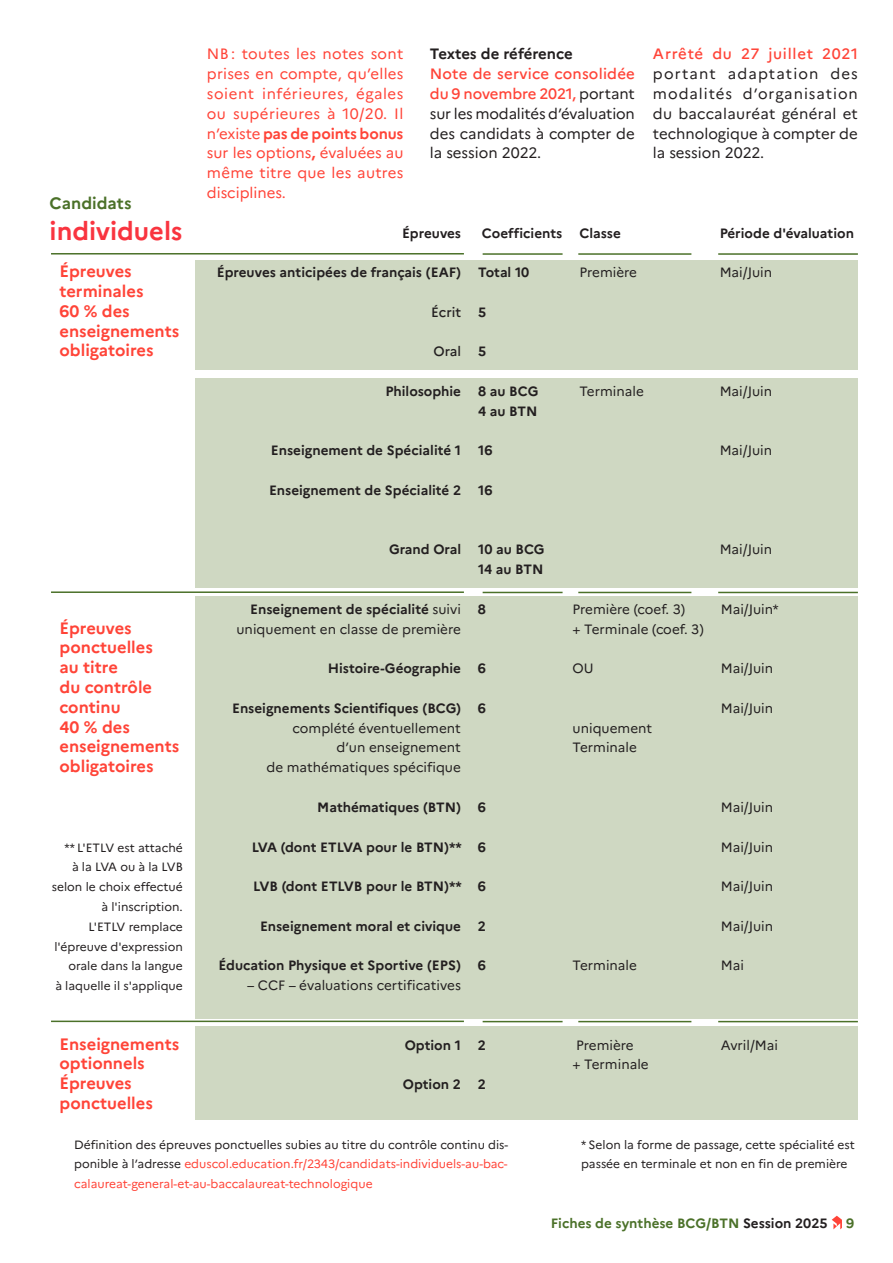
<style>
.page{position:relative;width:893px;height:1263px;background:#fff}
.page>*{position:absolute;margin:0;border:0;box-sizing:border-box;transform-origin:0 0}
.titre_1{font:700 25.5px "Marianne";color:#f9343f}
.t1{font:700 16.5px/19.8px "Marianne";color:#ff4438}
.titre_1-2{font:700 16.5px "Marianne";color:#4b7129}
.t2{font:15px/19.8px "Marianne";color:#231f20;text-align:justify}
.texte{font:15px/19.8px "Marianne";color:#ff4438;text-align:justify}
.texte-2{font:700 15px "Marianne";letter-spacing:-.01em;color:#231f20}
.t3{font:700 13.5px/19.8px "Marianne";color:#231f20;text-align:right}
.t4{font:13.5px/19.8px "Marianne";color:#231f20}
.t5{font:700 13.5px "Marianne";color:#4b7129}
.t6{font:500 13.5px "Marianne";color:#231f20}
.texte-3{font:12px/19.8px "Marianne";color:#231f20;text-align:right}
.texte-4{font:12px/19.8px "Marianne";color:#ff4438;text-align:justify}
.s1{font-weight:700}
.s2{font-weight:500;color:#ff4438}
.s3{font-weight:400}
.s4{color:#231f20}
</style>
<div class="page">
<svg style="left:832px;top:1216px;width:10px;height:13px"></svg>
<div style="left:196px;top:260px;width:662px;height:110px;background:#cfd8c2"></div>
<div style="left:196px;top:378px;width:662px;height:210px;background:#cfd8c2"></div>
<div style="left:196px;top:596px;width:662px;height:409px;background:#cfd8c2"></div>
<div style="left:196px;top:1026px;width:662px;height:94px;background:#cfd8c2"></div>
<div style="left:196px;top:999px;width:662px;height:19px;background:#cfd8c2"></div>
<hr style="left:51px;top:253px;width:413px;height:1px;background:#4b7129">
<hr style="left:483px;top:253px;width:80px;height:2px;background:#4b7129">
<hr style="left:578px;top:253px;width:113px;height:2px;background:#4b7129">
<hr style="left:718px;top:253px;width:140px;height:2px;background:#4b7129">
<hr style="left:51px;top:591px;width:413px;height:2px;background:#4b7129">
<hr style="left:483px;top:592px;width:80px;height:1px;background:#4b7129">
<hr style="left:578px;top:592px;width:113px;height:1px;background:#4b7129">
<hr style="left:718px;top:592px;width:140px;height:1px;background:#4b7129">
<hr style="left:51px;top:1020px;width:413px;height:2px;background:#4b7129">
<hr style="left:483px;top:1021px;width:80px;height:1px;background:#4b7129">
<hr style="left:578px;top:1021px;width:113px;height:1px;background:#4b7129">
<hr style="left:718px;top:1021px;width:140px;height:1px;background:#4b7129">
<p class="titre_1-2" style="left:50px;top:193px;width:84px">Candidats</p>
<p class="titre_1" style="left:50px;top:215px;width:135px">individuels</p>
<p class="t1" style="left:60px;top:261px;width:74px">Épreuves</p>
<p class="t1" style="left:60px;top:281px;width:86px">terminales</p>
<p class="t1" style="left:60px;top:301px;width:72px">60 % des</p>
<p class="t1" style="left:60px;top:321px;width:121px">enseignements</p>
<p class="t1" style="left:60px;top:341px;width:96px">obligatoires</p>
<p class="t1" style="left:60px;top:618px;width:74px">Épreuves</p>
<p class="t1" style="left:60px;top:638px;width:95px">ponctuelles</p>
<p class="t1" style="left:60px;top:657px;width:94px">au titre<br>du contrôle</p>
<p class="t1" style="left:60px;top:697px;width:63px">continu</p>
<p class="t1" style="left:60px;top:717px;width:72px">40 % des</p>
<p class="t1" style="left:60px;top:737px;width:121px">enseignements</p>
<p class="t1" style="left:60px;top:756px;width:96px">obligatoires</p>
<p class="texte-3" style="left:52px;top:837px;width:132px">** L'ETLV est attaché<br>à la LVA ou à la LVB selon le choix effectué à l'inscription.<br>L'ETLV remplace l'épreuve d'expression orale dans la langue</p>
<p class="texte-3" style="left:55px;top:976px;width:129px">à laquelle il s'applique</p>
<p class="t1" style="left:60px;top:1034px;width:121px">Enseignements</p>
<p class="t1" style="left:60px;top:1053px;width:87px">optionnels</p>
<p class="t1" style="left:60px;top:1073px;width:74px">Épreuves</p>
<p class="t1" style="left:60px;top:1093px;width:95px">ponctuelles</p>
<p class="texte" style="left:207px;top:44px;width:198px">NB : toutes les notes sont prises en compte, qu’elles soient inférieures, égales ou supérieures à 10/20. Il n’existe <span class="s1">pas de points bonus </span>sur les options<span class="s1">,</span> évaluées au même titre que les autres disciplines.</p>
<p class="texte-2" style="left:430px;top:45px;width:144px">Textes de référence</p>
<p class="t2" style="left:430px;top:64px;width:207px"><span class="s2">Note de service consolidée du 9 novembre 2021,</span> portant sur les modalités d’évaluation des candidats à compter de la session 2022.</p>
<p class="t2" style="left:653px;top:44px;width:207px"><span class="s2">Arrêté du 27 juillet 2021 </span>portant adaptation des modalités d’organisation du baccalauréat général et technologique à compter de la session 2022.</p>
<p class="t3" style="left:402px;top:223px;width:61px">Épreuves</p>
<p class="t3" style="left:482px;top:223px;width:82px">Coefficients</p>
<p class="t3" style="left:579px;top:223px;width:43px">Classe</p>
<p class="t3" style="left:720px;top:223px;width:136px">Période d'évaluation</p>
<p class="t3" style="left:217px;top:262px;width:246px">Épreuves anticipées de français (EAF)</p>
<p class="t3" style="left:478px;top:262px;width:53px">Total 10</p>
<p class="t4" style="left:579px;top:262px;width:59px">Première</p>
<p class="t4" style="left:720px;top:262px;width:54px">Mai/Juin</p>
<p class="t6" style="left:431px;top:304px;width:31px">Écrit</p>
<p class="t3" style="left:478px;top:302px;width:10px">5</p>
<p class="t6" style="left:433px;top:343px;width:29px">Oral</p>
<p class="t3" style="left:478px;top:342px;width:10px">5</p>
<p class="t3" style="left:385px;top:381px;width:77px">Philosophie</p>
<p class="t3" style="left:478px;top:381px;width:62px">8 au BCG</p>
<p class="t3" style="left:478px;top:401px;width:61px">4 au BTN</p>
<p class="t4" style="left:579px;top:381px;width:66px">Terminale</p>
<p class="t4" style="left:720px;top:381px;width:54px">Mai/Juin</p>
<p class="t3" style="left:271px;top:441px;width:192px">Enseignement de Spécialité 1</p>
<p class="t3" style="left:478px;top:441px;width:16px">16</p>
<p class="t4" style="left:720px;top:441px;width:54px">Mai/Juin</p>
<p class="t3" style="left:269px;top:480px;width:194px">Enseignement de Spécialité 2</p>
<p class="t3" style="left:478px;top:480px;width:16px">16</p>
<p class="t3" style="left:389px;top:540px;width:74px">Grand Oral</p>
<p class="t3" style="left:478px;top:540px;width:68px">10 au BCG</p>
<p class="t3" style="left:478px;top:559px;width:67px">14 au BTN</p>
<p class="t3" style="left:250px;top:599px;width:212px">Enseignement de spécialité <span class="s3">suivi</span></p>
<p class="t4" style="left:236px;top:619px;width:226px">uniquement en classe de première</p>
<p class="t3" style="left:478px;top:599px;width:10px">8</p>
<p class="t4" style="left:573px;top:599px;width:133px">Première (coef. 3)<br>+ Terminale (coef. 3)</p>
<p class="t4" style="left:573px;top:658px;width:23px">OU</p>
<p class="t3" style="left:328px;top:658px;width:135px">Histoire-Géographie</p>
<p class="t3" style="left:478px;top:658px;width:10px">6</p>
<p class="t3" style="left:232px;top:698px;width:230px">Enseignements Scientifiques (BCG) <span class="s3">complété éventuellement</span></p>
<p class="t4" style="left:337px;top:738px;width:126px">d’un enseignement</p>
<p class="t4" style="left:266px;top:757px;width:196px">de mathématiques spécifique</p>
<p class="t3" style="left:478px;top:698px;width:10px">6</p>
<p class="t4" style="left:573px;top:718px;width:81px">uniquement<br>Terminale</p>
<p class="t4" style="left:720px;top:540px;width:54px">Mai/Juin</p>
<p class="t4" style="left:721px;top:599px;width:59px">Mai/Juin*</p>
<p class="t4" style="left:721px;top:658px;width:54px">Mai/Juin</p>
<p class="t4" style="left:721px;top:698px;width:54px">Mai/Juin</p>
<p class="t3" style="left:317px;top:797px;width:145px">Mathématiques (BTN)</p>
<p class="t3" style="left:478px;top:797px;width:10px">6</p>
<p class="t3" style="left:252px;top:837px;width:212px">LVA (dont ETLVA pour le BTN)**</p>
<p class="t3" style="left:478px;top:837px;width:10px">6</p>
<p class="t3" style="left:253px;top:876px;width:210px">LVB (dont ETLVB pour le BTN)**</p>
<p class="t3" style="left:478px;top:876px;width:10px">6</p>
<p class="t3" style="left:260px;top:916px;width:202px">Enseignement moral et civique</p>
<p class="t3" style="left:478px;top:916px;width:10px">2</p>
<p class="t3" style="left:218px;top:955px;width:244px">Éducation Physique et Sportive (EPS)</p>
<p class="t4" style="left:247px;top:975px;width:215px">– CCF – évaluations certificatives</p>
<p class="t4" style="left:721px;top:797px;width:54px">Mai/Juin</p>
<p class="t4" style="left:721px;top:837px;width:54px">Mai/Juin</p>
<p class="t4" style="left:721px;top:876px;width:54px">Mai/Juin</p>
<p class="t4" style="left:721px;top:916px;width:54px">Mai/Juin</p>
<p class="t3" style="left:478px;top:955px;width:10px">6</p>
<p class="t4" style="left:573px;top:955px;width:66px">Terminale</p>
<p class="t4" style="left:721px;top:955px;width:25px">Mai</p>
<p class="t3" style="left:405px;top:1035px;width:58px">Option 1</p>
<p class="t3" style="left:478px;top:1035px;width:10px">2</p>
<p class="t4" style="left:573px;top:1035px;width:78px">Première<br>+ Terminale</p>
<p class="t4" style="left:721px;top:1035px;width:59px">Avril/Mai</p>
<p class="t3" style="left:403px;top:1074px;width:60px">Option 2</p>
<p class="t3" style="left:478px;top:1074px;width:10px">2</p>
<p class="texte-4" style="left:74px;top:1134px;width:436px"><span class="s4">Définition des épreuves ponctuelles subies au titre du contrôle continu dis&shy;ponible à l’adresse</span> eduscol.education.fr/2343/candidats-individuels-au-bac&shy;calaureat-general-et-au-baccalaureat-technologique</p>
<p class="texte-3" style="left:581px;top:1134px;width:275px;text-align:left">* Selon la forme de passage, cette spécialité est passée en terminale et non en fin de première</p>
<p class="t5" style="left:551px;top:1215px;width:278px">Fiches de synthèse BCG/BTN <span class="s4">Session 2025</span></p>
<p class="t5" style="left:846px;top:1215px;width:10px">9</p>
</div>
